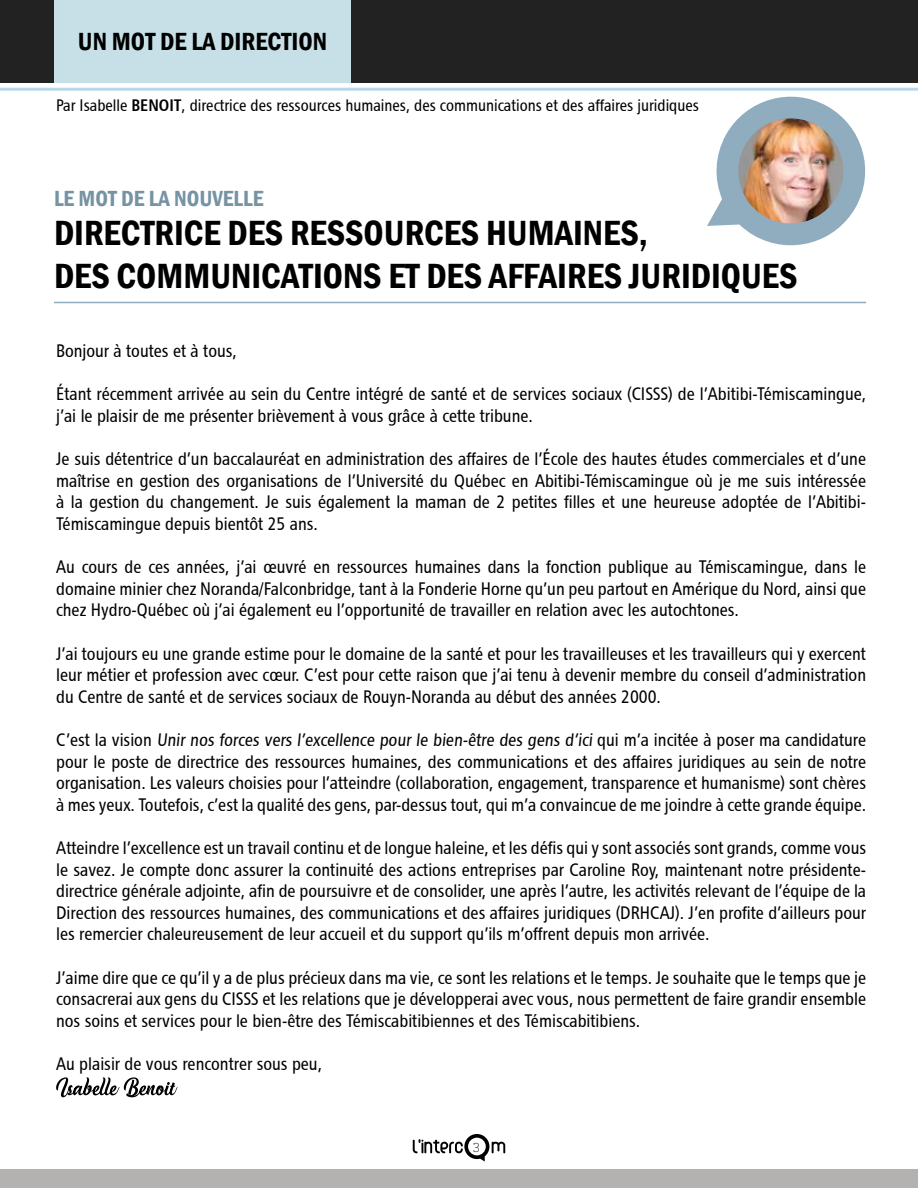
<style>
.page{position:relative;width:918px;height:1188px;background:#fff}
.page>*{position:absolute;margin:0;border:0;box-sizing:border-box;transform-origin:0 0}
.t1{font:600 condensed 36px "Franklin Gothic";color:#000}
.t2{font:600 condensed 25.5px "Franklin Gothic";color:#000}
.t3{font:600 condensed 22.5px "Franklin Gothic";color:#7693a4}
.t4{font:18px/21.6px "Chaloult Cond Normal";color:#000;text-align:justify}
.t5{font:16.5px "Chaloult Cond Normal";color:#000}
.t6{font:300 15px "Klinic Slab";color:#000}
.s1{font-family:"Chaloult Cond Demi Gras Normal"}
</style>
<div class="page">
<div style="left:0;top:1170px;width:918px;height:18px;background:#b3b2b1"></div>
<div style="left:0;top:0;width:918px;height:82px;background:#232222"></div>
<svg style="left:413px;top:1134px;width:92px;height:28px"></svg>
<div style="left:54px;top:0;width:297px;height:82px;background:#c7e0e8"></div>
<hr style="left:0;top:88px;width:918px;height:3px;background:#bad8eb">
<hr style="left:54px;top:302px;width:812px;height:1px;background:#90adbf">
<img style="left:707px;top:87px;width:169px;height:159px">
<svg style="left:56px;top:1077px;width:122px;height:20px"></svg>
<h2 class="t2" style="left:78px;top:24px;width:251px">UN MOT DE LA DIRECTION</h2>
<p class="t5" style="left:56px;top:95px;width:94px">Par Isabelle <span class="s1">BENOIT</span></p>
<p class="t5" style="left:182px;top:95px;width:519px">, directrice des ressources humaines, des communications et des affaires juridiques</p>
<p class="t3" style="left:54px;top:183px;width:211px">LE MOT DE LA NOUVELLE</p>
<h1 class="t1" style="left:54px;top:209px;width:38px">DIRECTRICE</h1>
<h1 class="t1" style="left:227px;top:209px;width:102px">DES RESSOURCES</h1>
<h1 class="t1" style="left:486px;top:209px;width:41px">HUMAINES</h1>
<h1 class="t1" style="left:639px;top:209px;width:11px">,</h1>
<h1 class="t1" style="left:54px;top:252px;width:102px">DES COMMUNICATIONS</h1>
<h1 class="t1" style="left:388px;top:252px;width:136px">ET DES AFFAIRES</h1>
<h1 class="t1" style="left:629px;top:252px;width:30px">JURIDIQUES</h1>
<p class="t4" style="left:56px;top:340px;width:182px">Bonjour à toutes et à tous,</p>
<p class="t4" style="left:56px;top:383px;width:812px">Étant récemment arrivée au sein du Centre intégré de santé et de services sociaux (CISSS) de l’Abitibi-Témiscamingue, j’ai le plaisir de me présenter brièvement à vous grâce à cette tribune.</p>
<p class="t4" style="left:56px;top:448px;width:811px">Je suis détentrice d’un baccalauréat en administration des affaires de l’École des hautes études commerciales et d’une maîtrise en gestion des organisations de l’Université du Québec en Abitibi-Témiscamingue où je me suis intéressée à la gestion du changement. Je suis également la maman de 2 petites filles et une heureuse adoptée de l’Abitibi-Témiscamingue depuis bientôt 25 ans.</p>
<p class="t4" style="left:56px;top:556px;width:812px">Au cours de ces années, j’ai œuvré en ressources humaines dans la fonction publique au Témiscamingue, dans le domaine minier chez Noranda/Falconbridge, tant à la Fonderie Horne qu’un peu partout en Amérique du Nord, ainsi que chez Hydro-Québec où j’ai également eu l’opportunité de travailler en relation avec les autochtones.</p>
<p class="t4" style="left:56px;top:642px;width:812px">J’ai toujours eu une grande estime pour le domaine de la santé et pour les travailleuses et les travailleurs qui y exercent leur métier et profession avec cœur. C’est pour cette raison que j’ai tenu à devenir membre du conseil d’administration du Centre de santé et de services sociaux de Rouyn-Noranda au début des années 2000.</p>
<p class="t4" style="left:56px;top:729px;width:812px">C ’est la vision Unir nos forces vers l’excellence pour le bien-être des gens d’ici qui m’a incitée à poser ma candidature pour le poste de directrice des ressources humaines, des communications et des affaires juridiques au sein de notre organisation. Les valeurs choisies pour l’atteindre (collaboration, engagement, transparence et humanisme) sont chères à mes yeux. Toutefois, c’est la qualité des gens, par-dessus tout, qui m’a convaincue de me joindre à cette grande équipe.</p>
<p class="t4" style="left:56px;top:837px;width:812px">Atteindre l’excellence est un travail continu et de longue haleine, et les défis qui y sont associés sont grands, comme vous le savez. Je compte donc assurer la continuité des actions entreprises par Caroline Roy, maintenant notre présidente&shy;directrice générale adjointe, afin de poursuivre et de consolider, une après l’autre, les activités relevant de l’équipe de la Direction des ressources humaines, des communications et des affaires juridiques (DRHCAJ). J’en profite d’ailleurs pour les remercier chaleureusement de leur accueil et du support qu’ils m’offrent depuis mon arrivée.</p>
<p class="t4" style="left:56px;top:966px;width:812px">J’aime dire que ce qu’il y a de plus précieux dans ma vie, ce sont les relations et le temps. Je souhaite que le temps que je consacrerai aux gens du CISSS et les relations que je développerai avec vous, nous permettent de faire grandir ensemble nos soins et services pour le bien-être des Témiscabitibiennes et des Témiscabitibiens.</p>
<p class="t4" style="left:56px;top:1053px;width:268px">Au plaisir de vous rencontrer sous peu,</p>
<p class="t6" style="left:473px;top:1136px;width:9px">3</p>
</div>
